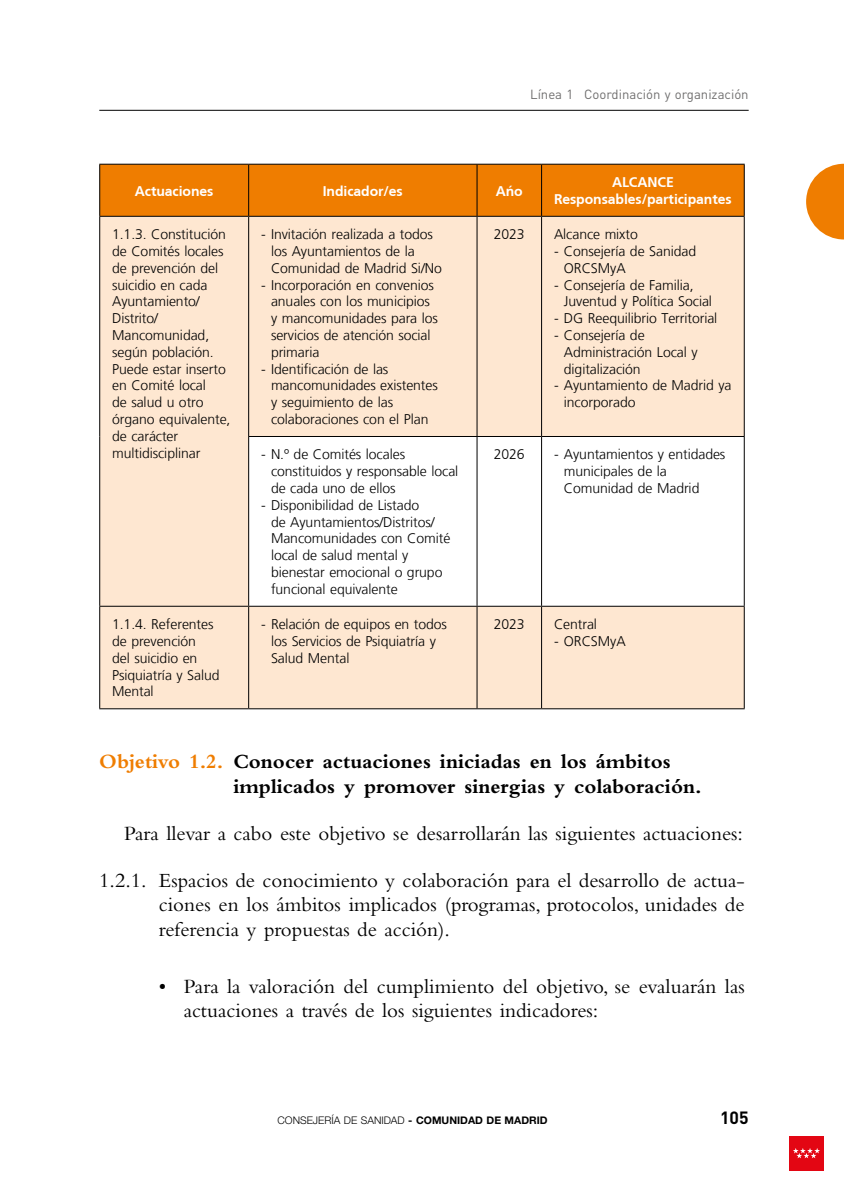
<style>
.page{position:relative;width:844px;height:1191px;background:#fff}
.page>*{position:absolute;margin:0;border:0;box-sizing:border-box;transform-origin:0 0}
.Linea_4{font:21px/24.3px "Bembo Std";color:#000;text-align:justify}
.Linea_3{font:700 21px/25.2px "Bembo Std";color:#000}
.Texto{font:21px "Bembo Std";color:#000}
.t1{font:700 17.5px "DIN Pro";color:#000}
.Tabla-texto_lineas{font:300 14px/16.8px "Frutiger LT";letter-spacing:-.005em;color:#000}
.Tabla-cabezas{font:700 14px/16.8px "Frutiger CE";letter-spacing:-.005em;color:#fff;text-align:center}
.Tabla_texto_lineas_c{font:300 14px "Frutiger LT";letter-spacing:-.005em;color:#000}
.t2{font:13.12px "DIN Pro";color:#706f6f}
.t3{font:300 10.5px "Helvetica Neue LT Std";color:#000}
.s1{color:#ef7d00}
.s2{font-weight:700}
</style>
<div class="page">
<hr style="left:99px;top:110px;width:649px;height:1px;background:#000">
<svg style="left:806px;top:164px;width:37px;height:75px"></svg>
<div style="left:789px;top:1136px;width:34px;height:34px;background:#e30613"></div>
<svg style="left:793px;top:1148px;width:26px;height:10px"></svg>
<div style="left:100px;top:165px;width:643px;height:51px;background:#ef7d00"></div>
<svg style="left:100px;top:217px;width:643px;height:491px;fill:#fee7d1"></svg>
<hr style="left:99px;top:164px;width:149px;height:1px;background:#000">
<hr style="left:99px;top:165px;width:1px;height:51px;background:#000">
<hr style="left:248px;top:164px;width:229px;height:1px;background:#000">
<hr style="left:248px;top:165px;width:1px;height:51px;background:#000">
<hr style="left:477px;top:164px;width:64px;height:1px;background:#000">
<hr style="left:476px;top:165px;width:1px;height:51px;background:#000">
<hr style="left:541px;top:164px;width:203px;height:1px;background:#000">
<hr style="left:541px;top:165px;width:1px;height:51px;background:#000">
<hr style="left:743px;top:165px;width:1px;height:51px;background:#000">
<hr style="left:99px;top:216px;width:149px;height:1px;background:#000">
<hr style="left:99px;top:217px;width:1px;height:219px;background:#000">
<hr style="left:248px;top:216px;width:229px;height:1px;background:#000">
<hr style="left:248px;top:217px;width:1px;height:219px;background:#000">
<hr style="left:477px;top:216px;width:64px;height:1px;background:#000">
<hr style="left:476px;top:217px;width:1px;height:219px;background:#000">
<hr style="left:541px;top:216px;width:203px;height:1px;background:#000">
<hr style="left:541px;top:217px;width:1px;height:219px;background:#000">
<hr style="left:743px;top:217px;width:1px;height:219px;background:#000">
<hr style="left:99px;top:436px;width:1px;height:170px;background:#000">
<hr style="left:248px;top:436px;width:229px;height:1px;background:#000">
<hr style="left:248px;top:437px;width:1px;height:169px;background:#000">
<hr style="left:477px;top:436px;width:64px;height:1px;background:#000">
<hr style="left:476px;top:437px;width:1px;height:169px;background:#000">
<hr style="left:541px;top:436px;width:203px;height:1px;background:#000">
<hr style="left:541px;top:437px;width:1px;height:169px;background:#000">
<hr style="left:743px;top:437px;width:1px;height:169px;background:#000">
<hr style="left:99px;top:606px;width:149px;height:1px;background:#000">
<hr style="left:99px;top:606px;width:1px;height:102px;background:#000">
<hr style="left:248px;top:606px;width:229px;height:1px;background:#000">
<hr style="left:248px;top:606px;width:1px;height:102px;background:#000">
<hr style="left:477px;top:606px;width:64px;height:1px;background:#000">
<hr style="left:476px;top:606px;width:1px;height:102px;background:#000">
<hr style="left:541px;top:606px;width:203px;height:1px;background:#000">
<hr style="left:541px;top:606px;width:1px;height:102px;background:#000">
<hr style="left:743px;top:606px;width:1px;height:102px;background:#000">
<hr style="left:99px;top:708px;width:149px;height:1px;background:#000">
<hr style="left:248px;top:708px;width:229px;height:1px;background:#000">
<hr style="left:477px;top:708px;width:64px;height:1px;background:#000">
<hr style="left:541px;top:708px;width:203px;height:1px;background:#000">
<p class="t2" style="left:530px;top:84px;width:220px">Línea 1 Coordinación y organización</p>
<p class="Tabla-cabezas" style="left:135px;top:182px;width:80px">Actuaciones</p>
<p class="Tabla-cabezas" style="left:323px;top:182px;width:81px">Indicador/es</p>
<p class="Tabla-cabezas" style="left:495px;top:182px;width:29px">Año</p>
<p class="Tabla-cabezas" style="left:554px;top:174px;width:179px">ALCANCE<br>Responsables/participantes</p>
<p class="Tabla-texto_lineas" style="left:112px;top:226px;width:115px">1.1.3. Constitución de Comités locales de prevención del suicidio en cada<br>Ayuntamiento/<br>Distrito/</p>
<p class="Tabla-texto_lineas" style="left:112px;top:327px;width:103px">Mancomunidad, según población.</p>
<p class="Tabla-texto_lineas" style="left:112px;top:361px;width:120px">Puede estar inserto en Comité local<br>de salud u otro órgano equivalente, de carácter multidisciplinar</p>
<p class="Tabla-texto_lineas" style="left:271px;top:226px;width:172px;text-indent:-10px">- Invitación realizada a todos los Ayuntamientos de la<br>Comunidad de Madrid Si/No</p>
<p class="Tabla-texto_lineas" style="left:271px;top:277px;width:168px;text-indent:-10px">- Incorporación en convenios anuales con los municipios y mancomunidades para los servicios de atención social primaria</p>
<p class="Tabla-texto_lineas" style="left:271px;top:361px;width:168px;text-indent:-10px">- Identificación de las mancomunidades existentes y seguimiento de las colaboraciones con el Plan</p>
<p class="Tabla_texto_lineas_c" style="left:493px;top:226px;width:32px">2023</p>
<p class="Tabla-texto_lineas" style="left:554px;top:226px;width:85px">Alcance mixto</p>
<p class="Tabla-texto_lineas" style="left:563px;top:243px;width:134px;text-indent:-10px">- Consejería de Sanidad<br>ORCSMyA</p>
<p class="Tabla-texto_lineas" style="left:563px;top:277px;width:150px;text-indent:-10px">- Consejería de Familia,<br>Juventud y Política Social</p>
<p class="Tabla-texto_lineas" style="left:554px;top:310px;width:165px">- DG Reequilibrio Territorial</p>
<p class="Tabla-texto_lineas" style="left:563px;top:327px;width:135px;text-indent:-10px">- Consejería de<br>Administración Local y digitalización</p>
<p class="Tabla-texto_lineas" style="left:563px;top:377px;width:169px;text-indent:-10px">- Ayuntamiento de Madrid ya incorporado</p>
<p class="Tabla-texto_lineas" style="left:271px;top:446px;width:189px;text-indent:-10px">- N.º de Comités locales constituidos y responsable local de cada uno de ellos</p>
<p class="Tabla-texto_lineas" style="left:271px;top:497px;width:181px;text-indent:-10px">- Disponibilidad de Listado<br>de Ayuntamientos/Distritos/<br>Mancomunidades con Comité local de salud mental y bienestar emocional o grupo funcional equivalente</p>
<p class="Tabla_texto_lineas_c" style="left:493px;top:446px;width:32px">2026</p>
<p class="Tabla-texto_lineas" style="left:563px;top:446px;width:163px;text-indent:-10px">- Ayuntamientos y entidades municipales de la<br>Comunidad de Madrid</p>
<p class="Tabla-texto_lineas" style="left:112px;top:616px;width:109px">1.1.4. Referentes de prevención<br>del suicidio en<br>Psiquiatría y Salud<br>Mental</p>
<p class="Tabla-texto_lineas" style="left:271px;top:616px;width:177px;text-indent:-10px">- Relación de equipos en todos los Servicios de Psiquiatría y<br>Salud Mental</p>
<p class="Tabla_texto_lineas_c" style="left:493px;top:616px;width:32px">2023</p>
<p class="Tabla-texto_lineas" style="left:554px;top:616px;width:45px">Central</p>
<p class="Tabla-texto_lineas" style="left:554px;top:633px;width:73px">- ORCSMyA</p>
<p class="Linea_3" style="left:233px;top:748px;width:469px;text-indent:-134px"><span class="s1">Objetivo 1.2.</span> Conocer actuaciones iniciadas en los ámbitos implicados y promover sinergias y colaboración.</p>
<p class="Texto" style="left:124px;top:820px;width:620px">Para llevar a cabo este objetivo se desarrollarán las siguientes actuaciones:</p>
<p class="Linea_4" style="left:159px;top:868px;width:587px;text-indent:-60px">1.2.1. Espacios de conocimiento y colaboración para el desarrollo de actua&shy;ciones en los ámbitos implicados (programas, protocolos, unidades de referencia y propuestas de acción).</p>
<p class="Linea_4" style="left:184px;top:974px;width:562px;text-indent:-25px">• Para la valoración del cumplimiento del objetivo, se evaluarán las actuaciones a través de los siguientes indicadores:</p>
<p class="t3" style="left:277px;top:1113px;width:271px">CONSEJERÍA DE SANIDAD <span class="s2">- COMUNIDAD DE MADRID</span></p>
<p class="t1" style="left:720px;top:1103px;width:30px">105</p>
</div>
